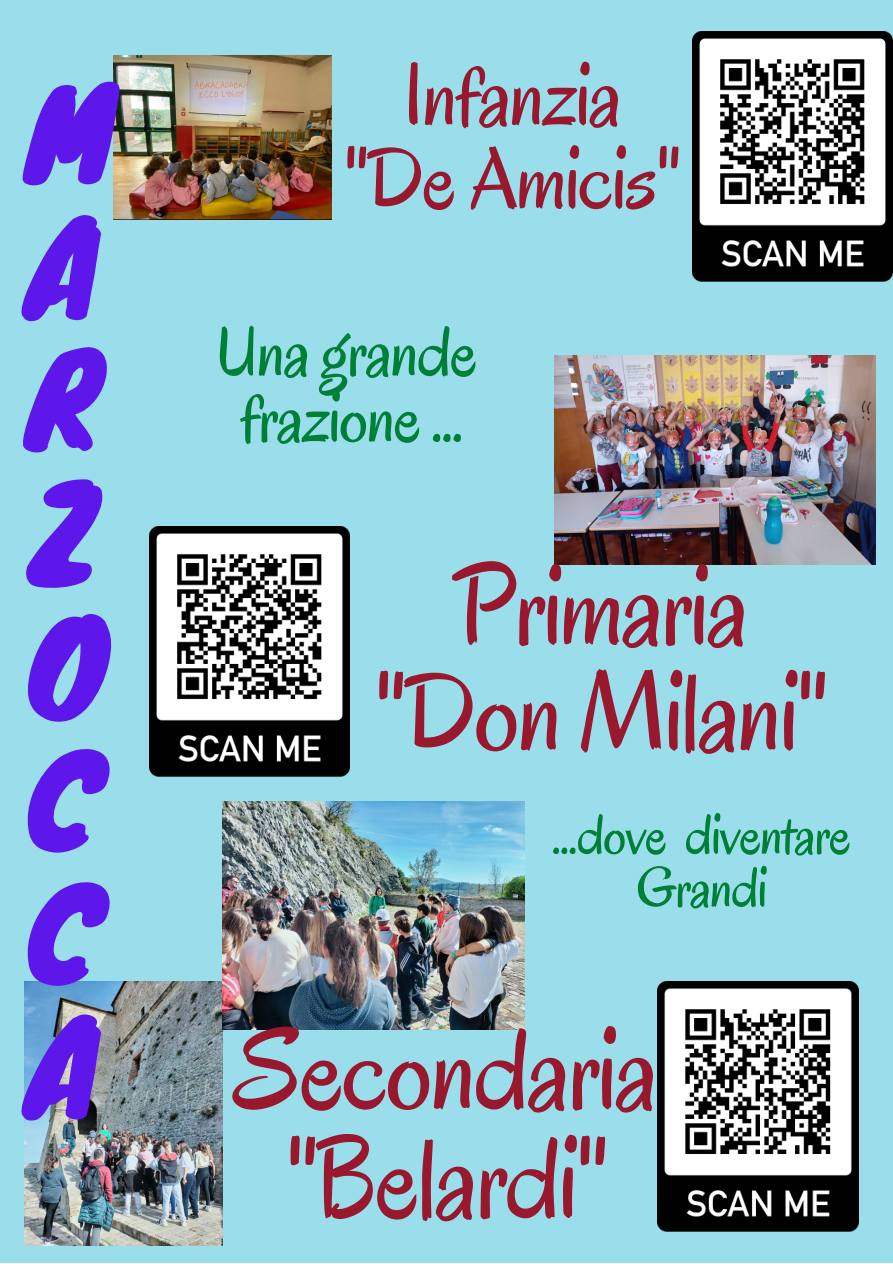
<style>
.page{position:relative;width:893px;height:1264px;background:#fff}
.page>*{position:absolute;margin:0;border:0;box-sizing:border-box;transform-origin:0 0}
.t1{font:125.85px/133.2px "Knewave";color:#5e17eb}
.t2{font:116.25px/108.8px "Oregano";letter-spacing:-.02em;color:#98182e;text-align:center}
.t3{font:112.95px/105.8px "Oregano";letter-spacing:-.02em;color:#98182e;text-align:center}
.t4{font:89.1px/83.4px "Oregano";letter-spacing:-.02em;color:#98182e;text-align:center}
.t5{font:71.85px/65.8px "Oregano";letter-spacing:-.02em;color:#008037;text-align:center}
.t6{font:57.45px/52.8px "Oregano";letter-spacing:-.02em;color:#008037;text-align:center}
</style>
<div class="page">
<div style="left:0;top:0;width:892px;height:1262px;background:#9bdeeb"></div>
<img style="left:149px;top:526px;width:201px;height:250px">
<img style="left:692px;top:32px;width:200px;height:249px">
<img style="left:657px;top:981px;width:201px;height:250px">
<img style="left:113px;top:56px;width:218px;height:164px">
<img style="left:24px;top:981px;width:198px;height:264px">
<img style="left:222px;top:801px;width:303px;height:227px">
<img style="left:554px;top:355px;width:321px;height:209px">
<h1 class="t1" style="left:26px;top:63px;width:88px">M<br>A<br>R<br>Z<br>O<br>C<br>C<br>A</h1>
<h3 class="t4" style="left:344px;top:54px;width:337px">Infanzia "De Amicis"</h3>
<p class="t5" style="left:215px;top:319px;width:264px">Una grande frazione ...</p>
<h3 class="t3" style="left:374px;top:555px;width:453px">Primaria "Don Milani"</h3>
<p class="t6" style="left:552px;top:808px;width:300px">...dove diventare<br>Grandi</p>
<h2 class="t2" style="left:234px;top:1016px;width:425px">Secondaria "Belardi"</h2>
</div>
